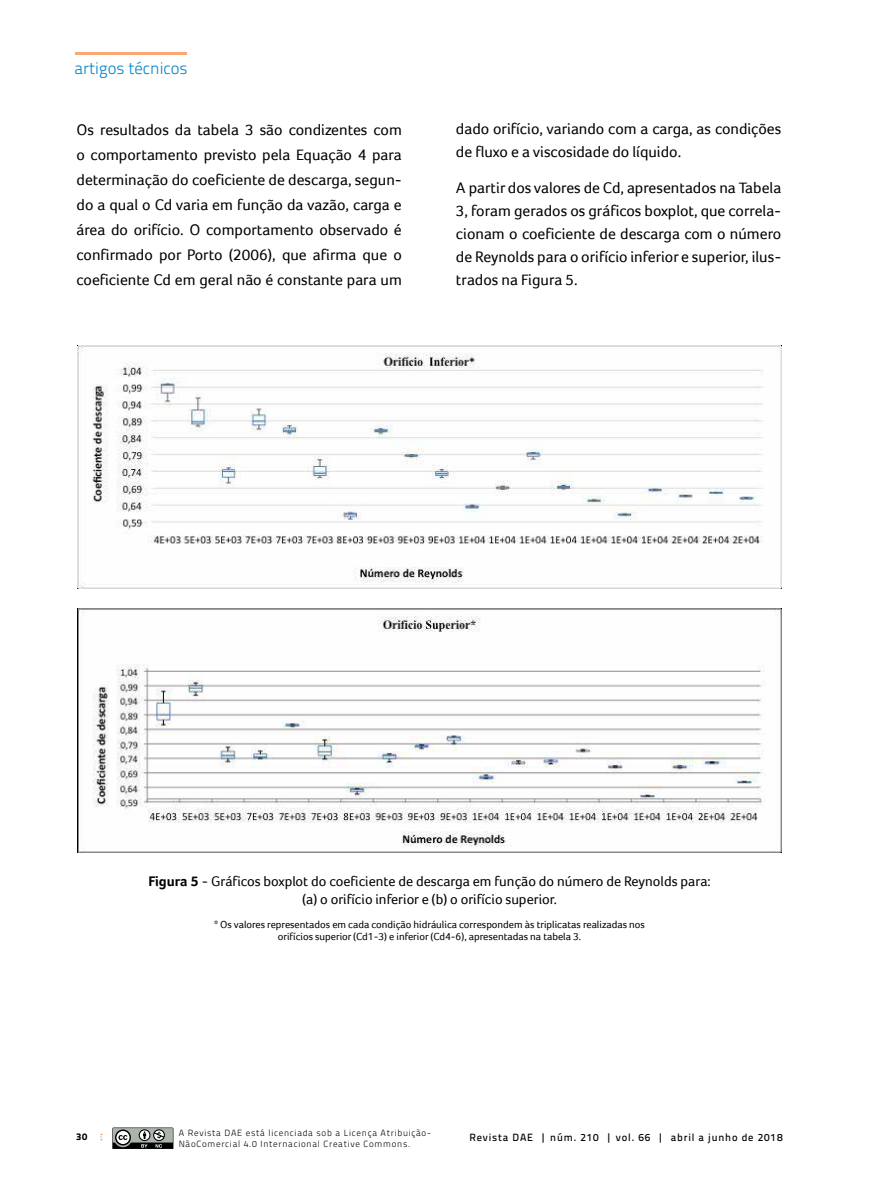
<style>
.page{position:relative;width:893px;height:1191px;background:#fff}
.page>*{position:absolute;margin:0;border:0;box-sizing:border-box;transform-origin:0 0}
.t1{font:300 16.65px "Titillium Text 22 L";color:#0083c6}
.t2{font:15.75px/25px "Foco";color:#000;text-align:justify}
.t3{font:14.25px/17.1px "Foco";color:#000;text-align:center}
.t4{font:10.5px/12px "Foco";color:#000;text-align:center}
.t5{font:500 10.5px "Titillium Text 22 L";letter-spacing:.08em;color:#000}
.t6{font:800 9.75px "Titillium Text 22 L";color:#000}
.t7{font:300 9px/10.5px "Titillium Text 22 L";letter-spacing:.08em;color:#000}
.s1{font-weight:700}
</style>
<div class="page">
<img style="left:77px;top:346px;width:705px;height:242px">
<img style="left:77px;top:609px;width:705px;height:243px">
<hr style="left:75px;top:52px;width:112px;height:3px;background:#f9a773">
<svg style="left:112px;top:1127px;width:61px;height:22px"></svg>
<p class="t1" style="left:75px;top:56px;width:115px">artigos técnicos</p>
<p class="t2" style="left:77px;top:117px;width:327px">Os resultados da tabela 3 são condizentes com o comportamento previsto pela Equação 4 para determinação do coeficiente de descarga, segun&shy;do a qual o Cd varia em função da vazão, carga e área do orifício. O comportamento observado é confirmado por Porto (2006), que afirma que o coeficiente Cd em geral não é constante para um</p>
<p class="t2" style="left:456px;top:118px;width:327px;line-height:23px">dado orifício, variando com a carga, as condições de fluxo e a viscosidade do líquido.</p>
<p class="t2" style="left:456px;top:176px;width:327px;line-height:23px">A partir dos valores de Cd, apresentados na Tabela 3, foram gerados os gráficos boxplot, que correla&shy;cionam o coeficiente de descarga com o número de Reynolds para o orifício inferior e superior, ilus&shy;trados na Figura 5.</p>
<p class="t3" style="left:148px;top:873px;width:564px"><span class="s1">Figura 5</span> - Gráficos boxplot do coeficiente de descarga em função do número de Reynolds para: (a) o orifício inferior e (b) o orifício superior.</p>
<p class="t4" style="left:214px;top:918px;width:432px">* Os valores representados em cada condição hidráulica correspondem às triplicatas realizadas nos orifícios superior (Cd1-3) e inferior (Cd4-6), apresentadas na tabela 3.</p>
<p class="t6" style="left:76px;top:1129px;width:13px">30</p>
<p class="t7" style="left:179px;top:1127px;width:254px">A Revista DAE está licenciada sob a Licença Atribuição-<br>NãoComercial 4.0 Internacional Creative Commons.</p>
<p class="t5" style="left:469px;top:1129px;width:315px">Revista DAE | núm. 210 | vol. 66 | abril a junho de 2018</p>
</div>
